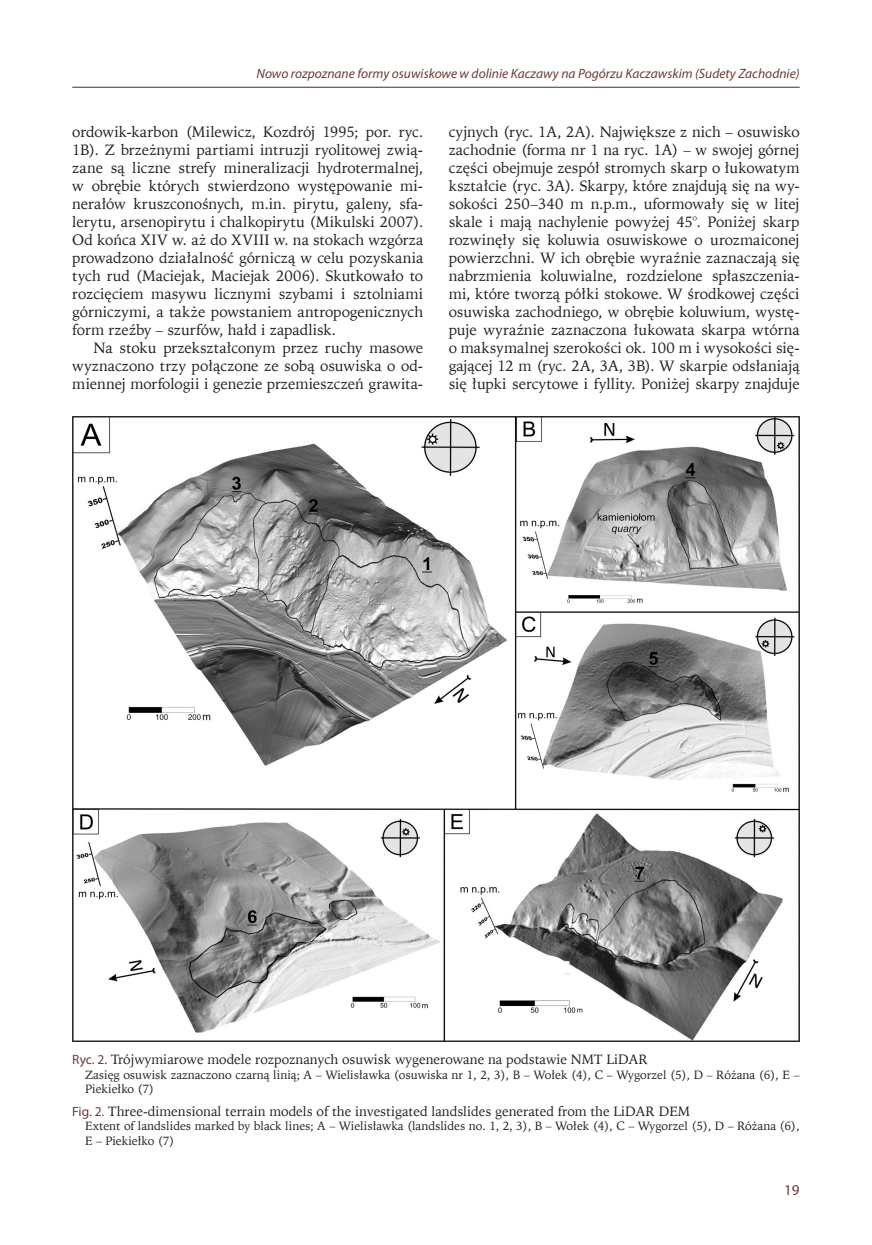
<style>
.page{position:relative;width:872px;height:1245px;background:#fff}
.page>*{position:absolute;margin:0;border:0;box-sizing:border-box;transform-origin:0 0}
.Pierwszy{font:15px/18px "Iowan Old St EU";letter-spacing:-.005em;color:#231f20;text-align:justify}
.t1{font:15px "Myriad Pro";color:#6d3b3a}
.Tytuł_tabeli_ryciny{font:13.5px "Iowan Old St EU";color:#231f20}
.t2{font:italic 13.5px "Myriad Pro";color:#6d3b3a}
.Objaśnienia{font:12px/14.4px "Iowan Old St EU";color:#231f20}
.s1{font-family:"Myriad Pro";color:#6d3b3a}
</style>
<div class="page">
<hr style="left:72px;top:87px;width:727px;height:1px;background:#6d3b3a">
<img style="left:72px;top:417px;width:727px;height:624px">
<p class="t2" style="left:256px;top:65px;width:544px">Nowo rozpoznane formy osuwiskowe w dolinie Kaczawy na Pogórzu Kaczawskim (Sudety Zachodnie)</p>
<p class="Pierwszy" style="left:72px;top:123px;width:352px">ordowik-karbon (Milewicz, Kozdrój 1995; por. ryc.<br>1B). Z brzeżnymi partiami intruzji ryolitowej zwią&shy;zane są liczne strefy mineralizacji hydrotermalnej, w obrębie których stwierdzono występowanie mi&shy;nerałów kruszconośnych, m.in. pirytu, galeny, sfa&shy;lerytu, arsenopirytu i chalkopirytu (Mikulski 2007).<br>Od końca XIV w. aż do XVIII w. na stokach wzgórza prowadzono działalność górniczą w celu pozyskania tych rud (Maciejak, Maciejak 2006). Skutkowało to rozcięciem masywu licznymi szybami i sztolniami górniczymi, a także powstaniem antropogenicznych form rzeźby – szurfów, hałd i zapadlisk.</p>
<p class="Pierwszy" style="left:72px;top:339px;width:352px;text-indent:21px">Na stoku przekształconym przez ruchy masowe wyznaczono trzy połączone ze sobą osuwiska o od&shy;miennej morfologii i genezie przemieszczeń grawita-</p>
<p class="Pierwszy" style="left:449px;top:123px;width:352px">cyjnych (ryc. 1A, 2A). Największe z nich – osuwisko zachodnie (forma nr 1 na ryc. 1A) – w swojej górnej części obejmuje zespół stromych skarp o łukowatym kształcie (ryc. 3A). Skarpy, które znajdują się na wy&shy;sokości 250–340 m n.p.m., uformowały się w litej skale i mają nachylenie powyżej 45°. Poniżej skarp rozwinęły się koluwia osuwiskowe o urozmaiconej powierzchni. W ich obrębie wyraźnie zaznaczają się nabrzmienia koluwialne, rozdzielone spłaszczenia&shy;mi, które tworzą półki stokowe. W środkowej części osuwiska zachodniego, w obrębie koluwium, wystę&shy;puje wyraźnie zaznaczona łukowata skarpa wtórna o maksymalnej szerokości ok. 100 m i wysokości się&shy;gającej 12 m (ryc. 2A, 3A, 3B). W skarpie odsłaniają się łupki sercytowe i fyllity. Poniżej skarpy znajduje</p>
<p class="Tytuł_tabeli_ryciny" style="left:72px;top:1051px;width:577px"><span class="s1">Ryc. 2.</span> Trójwymiarowe modele rozpoznanych osuwisk wygenerowane na podstawie NMT LiDAR</p>
<p class="Objaśnienia" style="left:85px;top:1068px;width:716px">Zasięg osuwisk zaznaczono czarną linią; A – Wielisławka (osuwiska nr 1, 2, 3), B – Wołek (4), C – Wygorzel (5), D – Różana (6), E –<br>Piekiełko (7)</p>
<p class="Tytuł_tabeli_ryciny" style="left:72px;top:1103px;width:619px"><span class="s1">Fig. 2.</span> Three-dimensional terrain models of the investigated landslides generated from the LiDAR DEM</p>
<p class="Objaśnienia" style="left:85px;top:1119px;width:716px">Extent of landslides marked by black lines; A – Wielisławka (landslides no. 1, 2, 3), B – Wołek (4), C – Wygorzel (5), D – Różana (6),<br>E – Piekiełko (7)</p>
<p class="t1" style="left:784px;top:1181px;width:17px">19</p>
</div>
